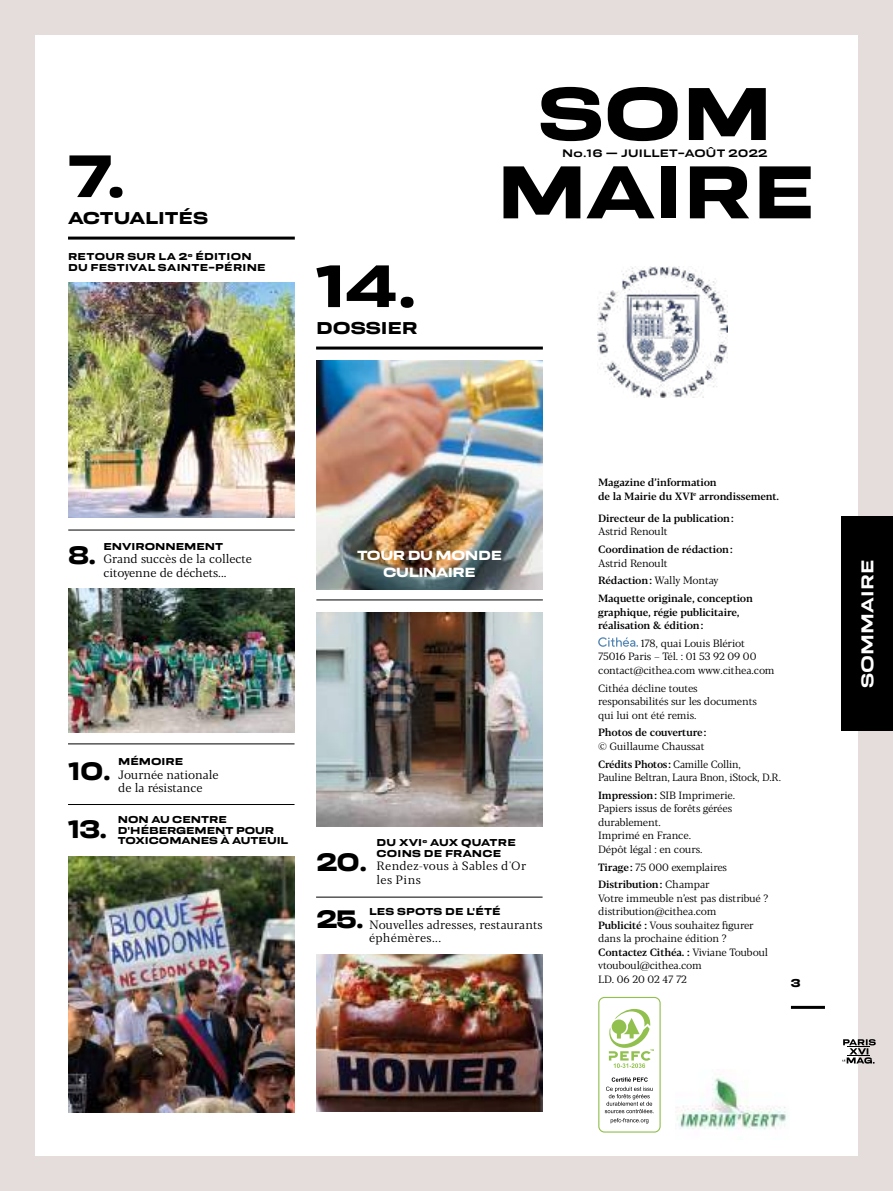
<style>
.page{position:relative;width:893px;height:1191px;background:#fff}
.page>*{position:absolute;margin:0;border:0;box-sizing:border-box;transform-origin:0 0}
.t1{font:78.3px/78.3px "Resolve Bold Wd";color:#000;text-align:center}
.t2{font:62.7px "Resolve Bold Wd";color:#000}
.t3{font:26.55px/57.2px "Resolve Bold Wd";letter-spacing:-.04em;color:#000;scale:.96 1}
.t4{font:18px "Resolve Bold Wd";color:#000}
.t5{font:18px "Resolve Semibold Wd";letter-spacing:.02em;color:#fff}
.t6{font:13.95px/16.8px "Resolve Bold Wd";letter-spacing:-.03em;color:#fff;text-align:center}
.t7{font:12px/13.5px "Blacker Pro Tx";color:#000}
.t8{font:12px/13.5px "Blacker Pro Tx";letter-spacing:.025em;color:#000}
.t9{font:12px "Resolve Bold Wd";color:#000}
.t10{font:11.4px "Resolve Medium Wd";letter-spacing:.02em;color:#000}
.t11{font:10.5px/13.5px "Blacker Pro Tx";letter-spacing:-.01em;color:#000}
.t12{font:500 10.5px/13.5px "Blacker Pro Tx";letter-spacing:-.01em;color:#000}
.t13{font:10.5px/10.5px "Resolve Bold Wd";color:#000}
.t14{font:10.5px/10.5px "Resolve Bold Wd";letter-spacing:.025em;color:#000}
.t15{font:10.5px/10.5px "Resolve Bold Wd";letter-spacing:.02em;color:#000}
.s1{font-weight:400}
.s2{font-weight:500}
</style>
<div class="page">
<div style="left:0;top:0;width:893px;height:34px;background:#e4dddb"></div>
<div style="left:0;top:0;width:34px;height:1191px;background:#e4dddb"></div>
<div style="left:859px;top:0;width:34px;height:1191px;background:#e4dddb"></div>
<div style="left:0;top:1157px;width:893px;height:34px;background:#e4dddb"></div>
<div style="left:598px;top:997px;width:63px;height:135px;border:1px solid #91c04f;border-radius:6px"></div>
<svg style="left:605px;top:1077px;width:49px;height:46px"></svg>
<svg style="left:608px;top:1009px;width:46px;height:59px"></svg>
<img style="left:676px;top:1077px;width:112px;height:53px">
<svg style="left:598px;top:637px;width:40px;height:10px"></svg>
<div style="left:842px;top:517px;width:51px;height:214px;background:#000"></div>
<img style="left:597px;top:267px;width:130px;height:130px">
<hr style="left:791px;top:1006px;width:34px;height:3px;background:#000">
<svg style="left:842px;top:1039px;width:34px;height:24px"></svg>
<hr style="left:68px;top:236px;width:227px;height:3px;background:#000">
<hr style="left:316px;top:346px;width:227px;height:3px;background:#000">
<hr style="left:68px;top:529px;width:227px;height:1px;background:#000">
<img style="left:316px;top:360px;width:227px;height:229px">
<hr style="left:316px;top:599px;width:227px;height:1px;background:#000">
<img style="left:68px;top:282px;width:227px;height:236px">
<img style="left:316px;top:954px;width:227px;height:157px">
<hr style="left:68px;top:743px;width:227px;height:1px;background:#000">
<hr style="left:68px;top:804px;width:227px;height:1px;background:#000">
<img style="left:68px;top:856px;width:227px;height:256px">
<img style="left:316px;top:612px;width:227px;height:214px">
<hr style="left:316px;top:896px;width:227px;height:1px;background:#000">
<img style="left:68px;top:589px;width:227px;height:144px">
<h2 class="t2" style="left:68px;top:139px;width:60px">7.</h2>
<h3 class="t4" style="left:68px;top:207px;width:142px">ACTUALITÉS</h3>
<p class="t14" style="left:68px;top:251px;width:199px">RETOUR SUR LA 2<sup>e</sup> ÉDITION<br>DU FESTIVAL SAINTE-PÉRINE</p>
<h2 class="t2" style="left:316px;top:249px;width:103px">14.</h2>
<h3 class="t4" style="left:316px;top:317px;width:103px">DOSSIER</h3>
<h1 class="t1" style="left:496px;top:74px;width:320px">SOM<br>MAIRE</h1>
<p class="t10" style="left:562px;top:146px;width:207px">No.16 — JUILLET-AOÛT 2022</p>
<p class="t13" style="left:104px;top:541px;width:121px">ENVIRONNEMENT</p>
<p class="t7" style="left:104px;top:552px;width:150px">Grand succès de la collecte citoyenne de déchets...</p>
<h3 class="t3" style="left:68px;top:526px;width:31px">8.</h3>
<h3 class="t6" style="left:357px;top:546px;width:146px">TOUR DU MONDE<br>CULINAIRE</h3>
<h3 class="t3" style="left:68px;top:742px;width:46px">10.</h3>
<p class="t13" style="left:118px;top:756px;width:66px">MÉMOIRE</p>
<p class="t7" style="left:118px;top:767px;width:102px">Journée nationale de la résistance</p>
<h3 class="t3" style="left:68px;top:800px;width:43px">13.</h3>
<p class="t13" style="left:118px;top:814px;width:172px">NON AU CENTRE<br>D'HÉBERGEMENT POUR<br>TOXICOMANES À AUTEUIL</p>
<p class="t15" style="left:377px;top:837px;width:141px">DU XVI<sup>e</sup> AUX QUATRE<br>COINS DE FRANCE</p>
<p class="t8" style="left:377px;top:859px;width:151px">Rendez-vous à Sables d'Or les Pins</p>
<p class="t15" style="left:369px;top:906px;width:133px">LES SPOTS DE L'ÉTÉ</p>
<p class="t7" style="left:369px;top:917px;width:175px">Nouvelles adresses, restaurants éphémères...</p>
<h3 class="t3" style="left:316px;top:833px;width:55px">20.<br>25.</h3>
<p class="t12" style="left:598px;top:475px;width:183px">Magazine d’information<br>de la Mairie du XVI<sup>e</sup> arrondissement.</p>
<p class="t12" style="left:598px;top:511px;width:137px">Directeur de la publication:</p>
<p class="t11" style="left:598px;top:524px;width:71px">Astrid Renoult</p>
<p class="t12" style="left:598px;top:542px;width:136px">Coordination de rédaction:</p>
<p class="t12" style="left:598px;top:553px;width:156px;line-height:17.7px"><span class="s1">Astrid Renoult<br></span>Rédaction: <span class="s1">Wally Montay<br></span>Maquette originale, conception</p>
<p class="t12" style="left:598px;top:604px;width:143px">graphique, régie publicitaire, réalisation &amp; édition:</p>
<p class="t11" style="left:598px;top:636px;width:178px;text-indent:43px">178, quai Louis Blériot<br>75016 Paris – Tél. : 01 53 92 09 00 contact@cithea.com www.cithea.com</p>
<p class="t11" style="left:598px;top:681px;width:160px">Cithéa décline toutes responsabilités sur les documents qui lui ont été remis.</p>
<p class="t12" style="left:598px;top:725px;width:110px">Photos de couverture:</p>
<p class="t11" style="left:598px;top:737px;width:144px;line-height:17.7px">© Guillaume Chaussat<br><span class="s2">Crédits Photos:</span> Camille Collin,</p>
<p class="t11" style="left:598px;top:768px;width:184px;line-height:17.7px">Pauline Beltran, Laura Bnon, iStock, D.R.<br><span class="s2">Impression:</span> SIB Imprimerie.</p>
<p class="t11" style="left:598px;top:801px;width:135px">Papiers issus de forêts gérées durablement.<br>Imprimé en France.<br>Dépôt légal : en cours.</p>
<p class="t11" style="left:598px;top:858px;width:130px;line-height:17.7px"><span class="s2">Tirage:</span> 75 000 exemplaires<br><span class="s2">Distribution:</span> Champar</p>
<p class="t11" style="left:598px;top:891px;width:172px">Votre immeuble n’est pas distribué ? distribution@cithea.com<br><span class="s2">Publicité :</span> Vous souhaitez figurer dans la prochaine édition ?<br><span class="s2">Contactez Cithéa. :</span> Viviane Touboul vtouboul@cithea.com<br>LD. 06 20 02 47 72</p>
<p class="t9" style="left:791px;top:975px;width:11px">3</p>
<h3 class="t5" style="left:857px;top:688px;width:130px;rotate:-90deg">SOMMAIRE</h3>
</div>
